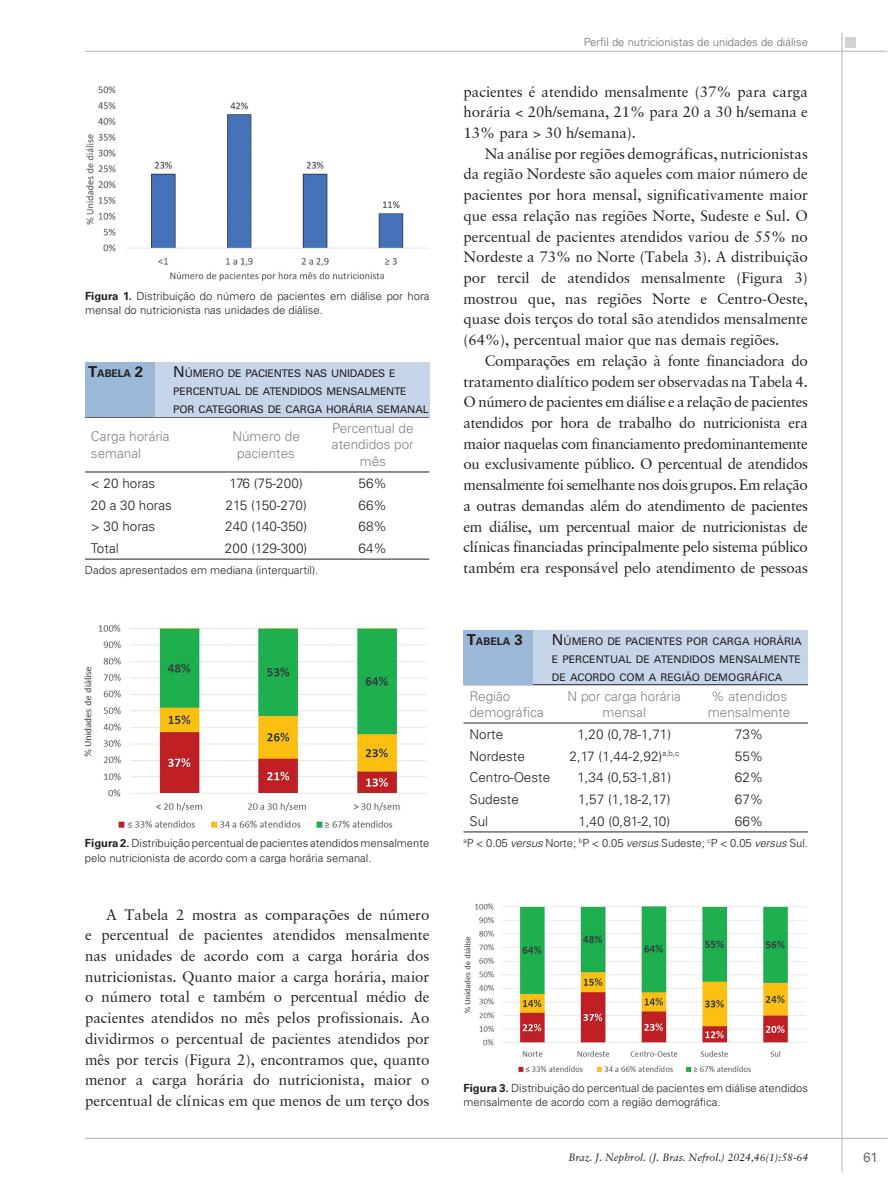
<style>
.page{position:relative;width:893px;height:1191px;background:#fff}
.page>*{position:absolute;margin:0;border:0;box-sizing:border-box;transform-origin:0 0}
.Texto{font:15px/20.7px "Garamond Retrospective S Si";color:#231f20;text-align:justify}
.Tabela_o_restante{font:300 13.5px "Univers LT Std";color:#231f20}
.Tabela_column_head{font:300 13.5px/16.5px "Univers LT Std";color:#808285}
.t1{font:13.5px "Univers LT Std";color:#6c6d70}
.Legenda{font:300 11.25px/14.2px "Univers LT Std";color:#231f20}
.t2{font:300 11.25px "Univers LT Std";color:#6c6d70}
.Tabela_Titulo{font:10.5px/18px "Univers LT Std";letter-spacing:-.015em;color:#231f20}
.t3{font:italic 10.5px "Garamond Retrospective S Si";color:#231f20}
.Tabela_Titulo-2{font:700 10.5px "Univers LT Std";letter-spacing:-.005em;color:#231f20}
.s1{font-weight:700}
.s2{font-size:15px}
.s3{font-weight:400;font-size:15px}
.s4{font-style:italic}
</style>
<div class="page">
<div style="left:845px;top:37px;width:11px;height:11px;background:#d1d2d4"></div>
<hr style="left:85px;top:51px;width:802px;height:1px;background:#b2b3b7">
<hr style="left:842px;top:33px;width:1px;height:1138px;background:#b2b3b7">
<hr style="left:85px;top:1138px;width:802px;height:1px;background:#b2b3b7">
<img style="left:86px;top:86px;width:343px;height:195px">
<img style="left:85px;top:624px;width:342px;height:204px">
<hr style="left:85px;top:417px;width:131px;height:1px;background:#231f20">
<hr style="left:216px;top:417px;width:100px;height:1px;background:#231f20">
<hr style="left:316px;top:417px;width:113px;height:1px;background:#231f20">
<hr style="left:85px;top:471px;width:131px;height:1px;background:#231f20">
<hr style="left:216px;top:471px;width:100px;height:1px;background:#231f20">
<hr style="left:316px;top:471px;width:113px;height:1px;background:#231f20">
<hr style="left:85px;top:559px;width:131px;height:1px;background:#231f20">
<hr style="left:216px;top:559px;width:100px;height:1px;background:#231f20">
<hr style="left:316px;top:559px;width:113px;height:1px;background:#231f20">
<div style="left:85px;top:362px;width:344px;height:55px;background:#c7d5e9"></div>
<div style="left:85px;top:362px;width:70px;height:55px;background:#9bb8d9"></div>
<div style="left:463px;top:630px;width:345px;height:54px;background:#c7d5e9"></div>
<hr style="left:463px;top:684px;width:95px;height:1px;background:#231f20">
<hr style="left:558px;top:684px;width:132px;height:1px;background:#231f20">
<hr style="left:690px;top:684px;width:118px;height:1px;background:#231f20">
<hr style="left:463px;top:722px;width:95px;height:1px;background:#231f20">
<hr style="left:558px;top:722px;width:132px;height:1px;background:#231f20">
<hr style="left:690px;top:722px;width:118px;height:1px;background:#231f20">
<hr style="left:463px;top:831px;width:95px;height:1px;background:#231f20">
<hr style="left:558px;top:831px;width:132px;height:1px;background:#231f20">
<hr style="left:690px;top:831px;width:118px;height:1px;background:#231f20">
<div style="left:463px;top:630px;width:70px;height:54px;background:#9bb8d9"></div>
<img style="left:464px;top:903px;width:342px;height:170px">
<p class="Legenda" style="left:85px;top:289px;width:346px"><span class="s1">Figura 1.</span> Distribuição do número de pacientes em diálise por hora mensal do nutricionista nas unidades de diálise.</p>
<p class="Tabela_Titulo-2" style="left:88px;top:367px;width:70px"><span class="s2">T</span>ABELA <span class="s2">2</span> <span class="s3">N</span></p>
<p class="Tabela_Titulo" style="left:173px;top:365px;width:257px;text-indent:12px">ÚMERO DE PACIENTES NAS UNIDADES E<br>PERCENTUAL DE ATENDIDOS MENSALMENTE<br>POR CATEGORIAS DE CARGA HORÁRIA SEMANAL</p>
<p class="Tabela_column_head" style="left:91px;top:428px;width:80px">Carga horária semanal</p>
<p class="Tabela_column_head" style="left:232px;top:428px;width:69px;text-align:center">Número de pacientes</p>
<p class="Tabela_column_head" style="left:332px;top:420px;width:83px;text-align:center">Percentual de atendidos por mês</p>
<p class="Tabela_o_restante" style="left:91px;top:475px;width:66px">&lt; 20 horas</p>
<p class="Tabela_o_restante" style="left:229px;top:475px;width:75px">176 (75-200)</p>
<p class="Tabela_o_restante" style="left:359px;top:475px;width:30px">56%</p>
<p class="Tabela_o_restante" style="left:91px;top:496px;width:83px">20 a 30 horas</p>
<p class="Tabela_o_restante" style="left:226px;top:496px;width:83px">215 (150-270)</p>
<p class="Tabela_o_restante" style="left:359px;top:496px;width:30px">66%</p>
<p class="Tabela_o_restante" style="left:91px;top:518px;width:66px">&gt; 30 horas</p>
<p class="Tabela_o_restante" style="left:225px;top:518px;width:83px">240 (140-350)</p>
<p class="Tabela_o_restante" style="left:359px;top:518px;width:30px">68%</p>
<p class="Tabela_o_restante" style="left:91px;top:540px;width:29px">Total</p>
<p class="Tabela_o_restante" style="left:225px;top:540px;width:84px">200 (129-300)</p>
<p class="Tabela_o_restante" style="left:359px;top:540px;width:30px">64%</p>
<p class="Legenda" style="left:85px;top:562px;width:235px">Dados apresentados em mediana (interquartil).</p>
<p class="Legenda" style="left:85px;top:836px;width:346px"><span class="s1">Figura 2.</span> Distribuição percentual de pacientes atendidos mensalmente pelo nutricionista de acordo com a carga horária semanal.</p>
<p class="Texto" style="left:85px;top:903px;width:346px;text-indent:21px">A Tabela 2 mostra as comparações de número e percentual de pacientes atendidos mensalmente nas unidades de acordo com a carga horária dos nutricionistas. Quanto maior a carga horária, maior o número total e também o percentual médio de pacientes atendidos no mês pelos profissionais. Ao dividirmos o percentual de pacientes atendidos por mês por tercis (Figura 2), encontramos que, quanto menor a carga horária do nutricionista, maior o percentual de clínicas em que menos de um terço dos</p>
<p class="t2" style="left:584px;top:36px;width:226px">Perfil de nutricionistas de unidades de diálise</p>
<p class="Texto" style="left:463px;top:81px;width:346px">pacientes é atendido mensalmente (37% para carga horária &lt; 20h/semana, 21% para 20 a 30 h/semana e 13% para &gt; 30 h/semana).</p>
<p class="Texto" style="left:463px;top:143px;width:346px;text-indent:21px">Na análise por regiões demográficas, nutricionistas da região Nordeste são aqueles com maior número de pacientes por hora mensal, significativamente maior que essa relação nas regiões Norte, Sudeste e Sul. O percentual de pacientes atendidos variou de 55% no Nordeste a 73% no Norte (Tabela 3). A distribuição por tercil de atendidos mensalmente (Figura 3) mostrou que, nas regiões Norte e Centro-Oeste, quase dois terços do total são atendidos mensalmente (64%), percentual maior que nas demais regiões.</p>
<p class="Texto" style="left:463px;top:350px;width:346px;text-indent:21px">Comparações em relação à fonte financiadora do tratamento dialítico podem ser observadas na Tabela 4.<br>O número de pacientes em diálise e a relação de pacientes atendidos por hora de trabalho do nutricionista era maior naquelas com financiamento predominantemente ou exclusivamente público. O percentual de atendidos mensalmente foi semelhante nos dois grupos. Em relação a outras demandas além do atendimento de pacientes em diálise, um percentual maior de nutricionistas de clínicas financiadas principalmente pelo sistema público também era responsável pelo atendimento de pessoas</p>
<p class="Tabela_Titulo-2" style="left:467px;top:635px;width:71px"><span class="s2">T</span>ABELA <span class="s2">3</span> <span class="s3">N</span></p>
<p class="Tabela_Titulo" style="left:552px;top:632px;width:251px;text-align:justify;text-indent:12px">ÚMERO DE PACIENTES POR CARGA HORÁRIA E PERCENTUAL DE ATENDIDOS MENSALMENTE DE ACORDO COM A REGIÃO DEMOGRÁFICA</p>
<p class="Tabela_column_head" style="left:469px;top:687px;width:76px">Região demográfica</p>
<p class="Tabela_column_head" style="left:568px;top:687px;width:115px;text-align:center">N por carga horária mensal</p>
<p class="Tabela_column_head" style="left:708px;top:687px;width:84px">% atendidos mensalmente</p>
<p class="Tabela_o_restante" style="left:469px;top:726px;width:35px">Norte</p>
<p class="Tabela_o_restante" style="left:577px;top:726px;width:95px">1,20 (0,78-1,71)</p>
<p class="Tabela_o_restante" style="left:735px;top:726px;width:30px">73%</p>
<p class="Tabela_o_restante" style="left:469px;top:747px;width:57px">Nordeste</p>
<p class="Tabela_o_restante" style="left:569px;top:747px;width:111px">2,17 (1,44-2,92)<sup>a,b,c</sup></p>
<p class="Tabela_o_restante" style="left:735px;top:747px;width:30px">55%</p>
<p class="Tabela_o_restante" style="left:469px;top:769px;width:82px">Centro-Oeste</p>
<p class="Tabela_o_restante" style="left:577px;top:769px;width:95px">1,34 (0,53-1,81)</p>
<p class="Tabela_o_restante" style="left:735px;top:769px;width:30px">62%</p>
<p class="Tabela_o_restante" style="left:469px;top:791px;width:51px">Sudeste</p>
<p class="Tabela_o_restante" style="left:578px;top:791px;width:94px">1,57 (1,18-2,17)</p>
<p class="Tabela_o_restante" style="left:735px;top:791px;width:30px">67%</p>
<p class="Tabela_o_restante" style="left:469px;top:813px;width:20px">Sul</p>
<p class="Tabela_o_restante" style="left:578px;top:813px;width:93px">1,40 (0,81-2,10)</p>
<p class="Tabela_o_restante" style="left:735px;top:813px;width:30px">66%</p>
<p class="Legenda" style="left:463px;top:835px;width:346px"><sup>a</sup>P &lt; 0.05 <span class="s4">versus</span> Norte; <sup>b</sup>P &lt; 0.05 <span class="s4">versus</span> Sudeste; <sup>c</sup>P &lt; 0.05 <span class="s4">versus</span> Sul.</p>
<p class="Legenda" style="left:464px;top:1080px;width:346px"><span class="s1">Figura 3.</span> Distribuição do percentual de pacientes em diálise atendidos mensalmente de acordo com a região demográfica.</p>
<p class="t3" style="left:568px;top:1151px;width:241px">Braz. J. Nephrol. (J. Bras. Nefrol.) 2024,46(1):58-64</p>
<p class="t1" style="left:863px;top:1149px;width:17px">61</p>
</div>
